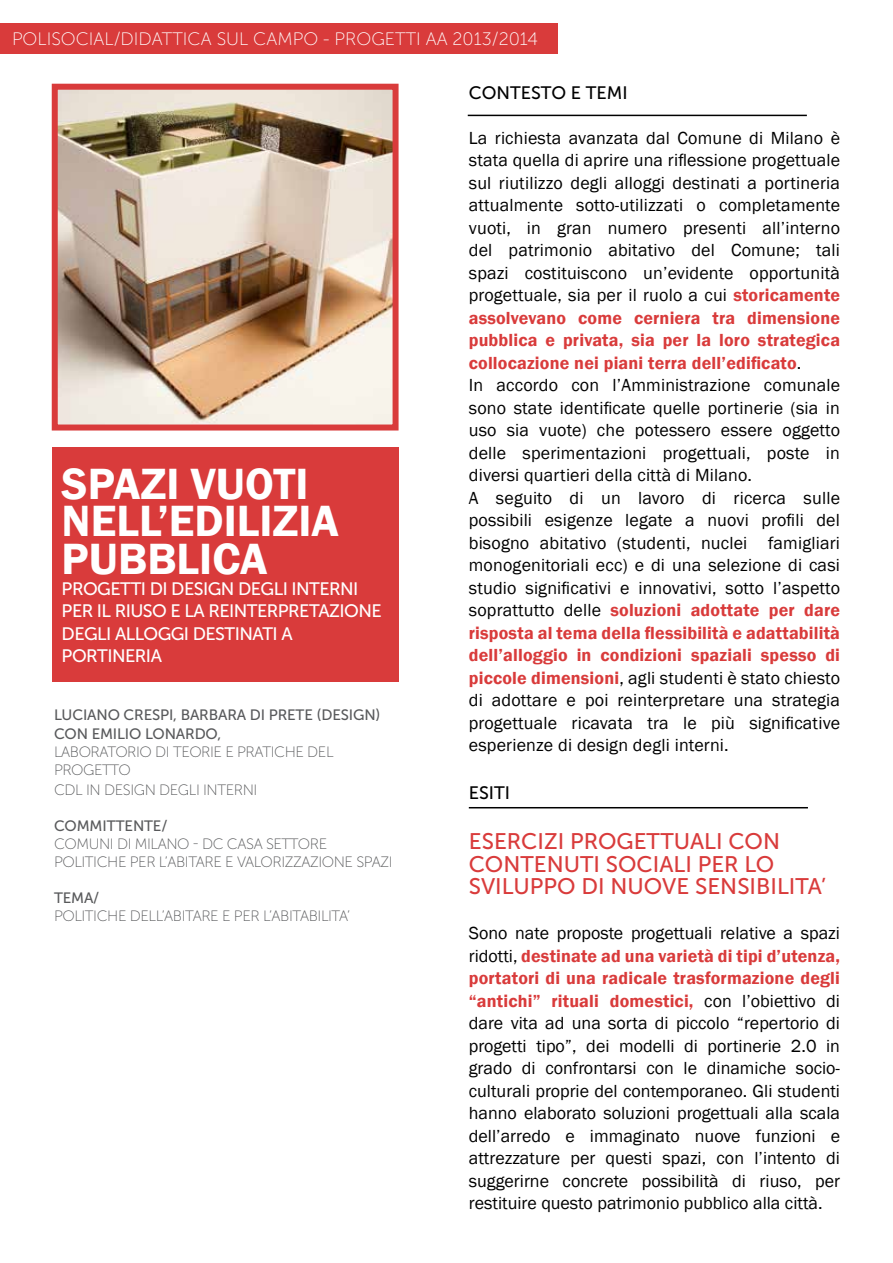
<style>
.page{position:relative;width:893px;height:1263px;background:#fff}
.page>*{position:absolute;margin:0;border:0;box-sizing:border-box;transform-origin:0 0}
.t1{font:600 45px/37.5px "Franklin Gothic";color:#fff}
.t2{font:22.5px/22.5px "Museo Sans 500";color:#d93b3b}
.t3{font:18px/22.5px "Franklin Gothic";letter-spacing:.01em;color:#000}
.t4{font:18px/22.5px "Museo Sans 500";letter-spacing:-.03em;color:#fff}
.t5{font:18px "Museo Sans 100";color:#fff}
.t6{font:18px "Museo Sans 500";color:#000}
.t7{font:15px/18px "Museo Sans 100";letter-spacing:-.03em;color:#58595b}
.t8{font:15px/19.5px "Museo Sans 500";letter-spacing:-.01em;color:#58595b}
.s1{font-weight:600;color:#d93b3b}
</style>
<div class="page">
<div style="left:52px;top:447px;width:347px;height:234px;background:#d93b3b"></div>
<hr style="left:469px;top:807px;width:339px;height:1px;background:#000">
<div style="left:0;top:23px;width:557px;height:31px;background:#d93b3b"></div>
<hr style="left:468px;top:115px;width:339px;height:1px;background:#000">
<img style="left:59px;top:91px;width:333px;height:332px">
<div style="left:52px;top:84px;width:347px;height:346px;border:6px solid #d93b3b"></div>
<p class="t5" style="left:12px;top:29px;width:528px">POLISOCIAL/DIDATTICA SUL CAMPO - PROGETTI AA 2013/2014</p>
<h1 class="t1" style="left:62px;top:465px;width:279px">SPAZI VUOTI<br>NELL’EDILIZIA<br>PUBBLICA</h1>
<p class="t4" style="left:62px;top:577px;width:322px">PROGETTI DI DESIGN DEGLI INTERNI<br>PER IL RIUSO E LA REINTERPRETAZIONE<br>DEGLI ALLOGGI DESTINATI A<br>PORTINERIA</p>
<p class="t8" style="left:54px;top:705px;width:328px">LUCIANO CRESPI, BARBARA DI PRETE (DESIGN)<br>CON EMILIO LONARDO,</p>
<p class="t7" style="left:54px;top:743px;width:281px">LABORATORIO DI TEORIE E PRATICHE DEL<br>PROGETTO</p>
<p class="t7" style="left:54px;top:781px;width:205px">CDL IN DESIGN DEGLI INTERNI</p>
<p class="t8" style="left:54px;top:816px;width:11px">COMMITTENTE</p>
<p class="t8" style="left:161px;top:816px;width:8px">/</p>
<p class="t7" style="left:54px;top:835px;width:340px">COMUNI DI MILANO - DC CASA SETTORE<br>POLITICHE PER L’ABITARE E VALORIZZAZIONE SPAZI</p>
<p class="t8" style="left:54px;top:888px;width:11px">TEMA</p>
<p class="t8" style="left:93px;top:888px;width:8px">/</p>
<p class="t7" style="left:54px;top:907px;width:298px">POLITICHE DELL’ABITARE E PER L’ABITABILITA’</p>
<p class="t6" style="left:469px;top:82px;width:160px">CONTESTO E TEMI</p>
<p class="t3" style="left:469px;top:127px;width:373px">La richiesta avanzata dal Comune di Milano è stata quella di aprire una riflessione progettuale sul riutilizzo degli alloggi destinati a portineria attualmente sotto-utilizzati o completamente vuoti, in gran numero presenti all’interno del patrimonio abitativo del Comune; tali spazi costituiscono un’evidente opportunità progettuale, sia per il ruolo a cui <span class="s1">storicamente assolvevano come cerniera tra dimensione pubblica e privata, sia per la loro strategica collocazione nei piani terra dell’edificato</span>.<br>In accordo con l’Amministrazione comunale sono state identificate quelle portinerie (sia in uso sia vuote) che potessero essere oggetto delle sperimentazioni progettuali, poste in diversi quartieri della città di Milano.<br>A seguito di un lavoro di ricerca sulle possibili esigenze legate a nuovi profili del bisogno abitativo (studenti, nuclei famigliari monogenitoriali ecc) e di una selezione di casi studio significativi e innovativi, sotto l’aspetto soprattutto delle <span class="s1">soluzioni adottate per dare risposta al tema della flessibilità e adattabilità dell’alloggio in condizioni spaziali spesso di piccole dimensioni</span>, agli studenti è stato chiesto di adottare e poi reinterpretare una strategia progettuale ricavata tra le più significative esperienze di design degli interni.</p>
<p class="t6" style="left:469px;top:783px;width:43px">ESITI</p>
<p class="t2" style="left:469px;top:830px;width:359px">ESERCIZI PROGETTUALI CON<br>CONTENUTI SOCIALI PER LO<br>SVILUPPO DI NUOVE SENSIBILITA’</p>
<p class="t3" style="left:469px;top:922px;width:373px;text-align:justify">Sono nate proposte progettuali relative a spazi ridotti, <span class="s1">destinate ad una varietà di tipi d’utenza, portatori di una radicale trasformazione degli “antichi” rituali domestici,</span> con l’obiettivo di dare vita ad una sorta di piccolo “repertorio di progetti tipo”, dei modelli di portinerie 2.0 in grado di confrontarsi con le dinamiche socio&shy;culturali proprie del contemporaneo. Gli studenti hanno elaborato soluzioni progettuali alla scala dell’arredo e immaginato nuove funzioni e attrezzature per questi spazi, con l’intento di suggerirne concrete possibilità di riuso, per restituire questo patrimonio pubblico alla città.</p>
</div>
